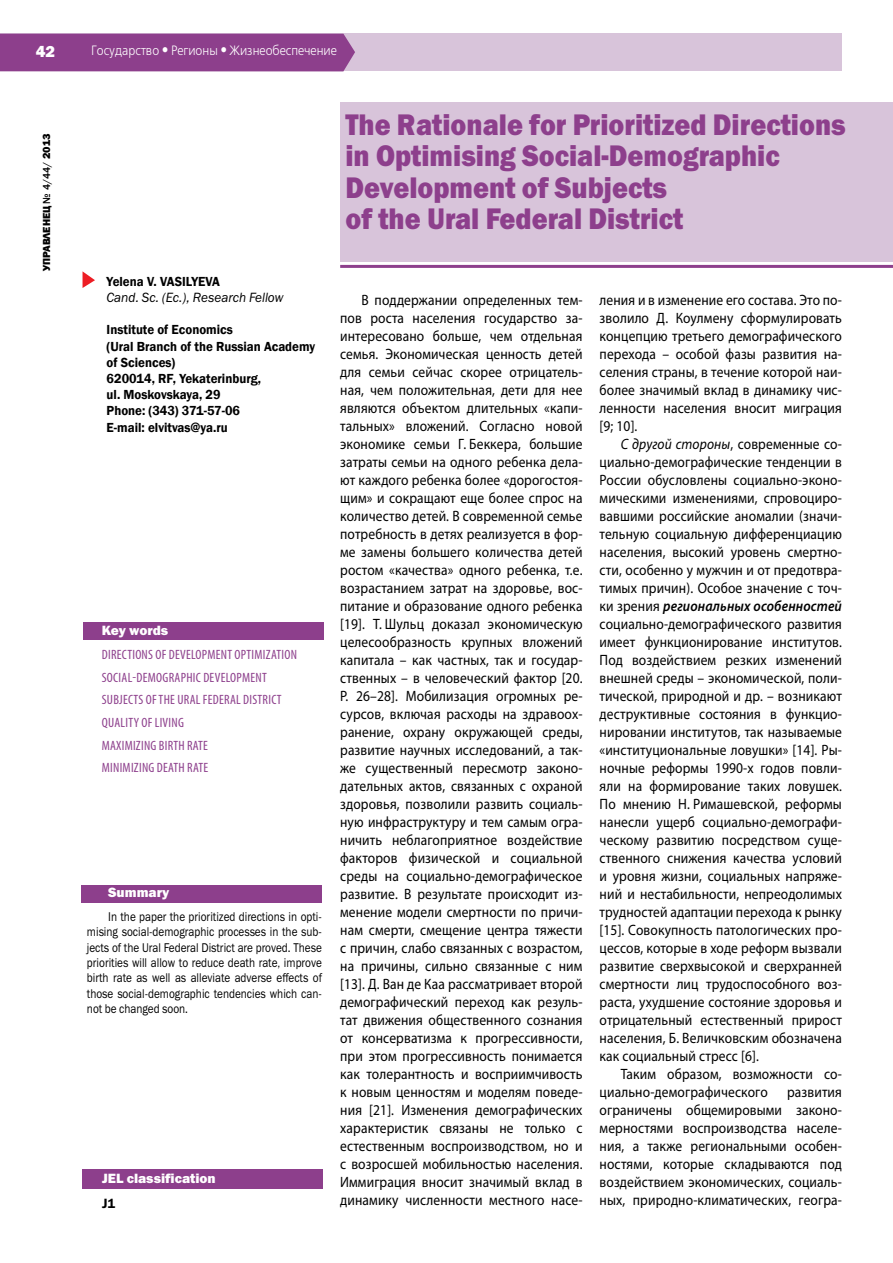
<style>
.page{position:relative;width:893px;height:1263px;background:#fff}
.page>*{position:absolute;margin:0;border:0;box-sizing:border-box;transform-origin:0 0}
.t1{font:30px/31.5px "Franklin Gothic Heavy C";color:#8d3f8c;scale:.89 1}
.t2{font:800 16.5px "Franklin Gothic";color:#fff}
.t3{font:15px/18px "Myriad Pro";letter-spacing:.01em;color:#000;text-align:justify;scale:.9 1}
.t4{font:600 13.5px/16.2px "Franklin Gothic";color:#000;scale:.95 1}
.t5{font:condensed 13.5px/22.5px "Myriad Pro";letter-spacing:.02em;color:#8d3f8c}
.t6{font:13.5px "Free Set C";color:#fff;scale:.9 1}
.t7{font:13.5px "Franklin Gothic Heavy C";color:#fff}
.t8{font:italic 13.5px "Franklin Gothic Book C";color:#000;scale:.95 1}
.t9{font:13.5px "Franklin Gothic Demi C";color:#000}
.t10{font:12.75px/15.3px "Franklin Gothic Book C";color:#000;text-align:justify;scale:.85 1}
.t11{font:800 10.5px "Franklin Gothic";color:#000}
.s1{font-weight:500}
.s2{font-family:"Franklin Gothic Heavy C";font-weight:400}
.s3{font-style:italic}
.s4{font-weight:600;font-style:italic}
</style>
<div class="page">
<div style="left:0;top:33px;width:842px;height:38px;background:#d8c4da"></div>
<div style="left:0;top:34px;width:355px;height:37px;background:#8d3f8c"></div>
<svg style="left:83px;top:271px;width:12px;height:17px"></svg>
<div style="left:340px;top:102px;width:553px;height:159px;background:#d8c4da"></div>
<hr style="left:340px;top:265px;width:553px;height:3px;background:#8d3f8c">
<div style="left:83px;top:622px;width:240px;height:18px;background:#8d3f8c"></div>
<div style="left:82px;top:885px;width:240px;height:18px;background:#8d3f8c"></div>
<div style="left:82px;top:1169px;width:241px;height:19px;background:#8d3f8c"></div>
<p class="t2" style="left:36px;top:41px;width:21px">42</p>
<p class="t6" style="left:91px;top:43px;width:275px">Государство ● Регионы ● Жизнеобеспечение</p>
<p class="t11" style="left:40px;top:271px;width:139px;rotate:-90deg">УПРАВЛЕНЕЦ <span class="s1">№ 4/44/</span> <span class="s2">2013</span></p>
<h1 class="t1" style="left:345px;top:108px;width:564px">The Rationale for Prioritized Directions in Optimising Social-Demographic<br>Development of Subjects<br>of the Ural Federal District</h1>
<p class="t4" style="left:107px;top:273px;width:64px">Yelena V. Vasi</p>
<p class="t4" style="left:186px;top:273px;width:37px">lye va</p>
<p class="t8" style="left:107px;top:290px;width:188px">Cand. Sc. (Ec.), Research Fellow</p>
<p class="t4" style="left:107px;top:322px;width:221px">Institute of Economics<br>(Ural Branch of the Russian Academy of Sciences)<br>620014, RF, Yekaterinburg,<br>ul. Moskovskaya, 29<br>Phone: (343) 371-57-06<br>E-mail: elvitvas@ya.ru</p>
<p class="t7" style="left:102px;top:622px;width:68px">Key words</p>
<p class="t5" style="left:102px;top:643px;width:197px">DIRECTIONS OF DEVELOPMENT OPTIMIZATION<br>SOCIAL-DEMOGRAPHIC DEVELOPMENT<br>SUBJECTS OF THE URAL FEDERAL DISTRICT<br>QUALITY OF LIVING<br>MAXIMIZING BIRTH RATE<br>MINIMIZING DEATH RATE</p>
<p class="t7" style="left:108px;top:885px;width:63px">Summary</p>
<p class="t10" style="left:87px;top:909px;width:278px;text-indent:21px">In the paper the prioritized directions in opti&shy;mising social-demographic processes in the sub&shy;jects of the Ural Federal District are proved. These priorities will allow to reduce death rate, improve birth rate as well as alleviate adverse effects of those social-demographic tendencies which can&shy;not be changed soon.</p>
<p class="t7" style="left:102px;top:1171px;width:115px">JEL classification</p>
<p class="t9" style="left:102px;top:1195px;width:15px">J1</p>
<p class="t3" style="left:340px;top:290px;width:271px;text-indent:21px">В поддержании определенных тем&shy;пов роста населения государство за&shy;интересовано больше, чем отдельная семья. Экономическая ценность детей для семьи сейчас скорее отрицатель&shy;ная, чем положительная, дети для нее являются объектом длительных «капи&shy;тальных» вложений. Согласно новой экономике семьи Г. Беккера, большие затраты семьи на одного ребенка дела&shy;ют каждого ребенка более «дорогостоя&shy;щим» и сокращают еще более спрос на количество детей. В современной семье потребность в детях реализуется в фор&shy;ме замены большего количества детей ростом «качества» одного ребенка, т.е. возрастанием затрат на здоровье, вос&shy;питание и образование одного ребенка [19]. Т. Шульц доказал экономическую целесообразность крупных вложений капитала – как частных, так и государ&shy;ственных – в человеческий фактор [20.<br>P. 26–28]. Мобилизация огромных ре&shy;сурсов, включая расходы на здравоох&shy;ранение, охрану окружающей среды, развитие научных исследований, а так&shy;же существенный пересмотр законо&shy;дательных актов, связанных с охраной здоровья, позволили развить социаль&shy;ную инфраструктуру и тем самым огра&shy;ничить неблагоприятное воздействие факторов физической и социальной среды на социально-демографическое развитие. В результате происходит из&shy;менение модели смертности по причи&shy;нам смерти, смещение центра тяжести с причин, слабо связанных с возрастом, на причины, сильно связанные с ним [13]. Д. Ван де Каа рассматривает второй демографический переход как резуль&shy;тат движения общественного сознания от консерватизма к прогрессивности, при этом прогрессивность понимается как толерантность и восприимчивость к новым ценностям и моделям поведе&shy;ния [21]. Изменения демографических характеристик связаны не только с естественным воспроизводством, но и с возросшей мобильностью населения.<br>Иммиграция вносит значимый вклад в динамику численности местного насе-</p>
<p class="t3" style="left:600px;top:290px;width:271px">ления и в изменение его состава. Это по&shy;зволило Д. Коулмену сформулировать концепцию третьего демографического перехода – особой фазы развития на&shy;селения страны, в течение которой наи&shy;более значимый вклад в динамику чис&shy;ленности населения вносит миграция [9; 10].</p>
<p class="t3" style="left:600px;top:434px;width:271px;text-indent:21px"><span class="s3">С другой стороны</span>, современные со&shy;циально-демографические тенденции в России обусловлены социально-эконо&shy;мическими изменениями, спровоциро&shy;вавшими российские аномалии (значи&shy;тельную социальную дифференциацию населения, высокий уровень смертно&shy;сти, особенно у мужчин и от предотвра&shy;тимых причин). Особое значение с точ&shy;ки зрения <span class="s4">региональных особенностей </span>социально-демографического развития имеет функционирование институтов.<br>Под воздействием резких изменений внешней среды – экономической, поли&shy;тической, природной и др. – возникают деструктивные состояния в функцио&shy;нировании институтов, так называемые «институциональные ловушки» [14]. Ры&shy;ночные реформы 1990-х годов повли&shy;яли на формирование таких ловушек.<br>По мнению Н. Римашевской, реформы нанесли ущерб социально-демографи&shy;ческому развитию посредством суще&shy;ственного снижения качества условий и уровня жизни, социальных напряже&shy;ний и нестабильности, непреодолимых трудностей адаптации перехода к рынку [15]. Совокупность патологических про&shy;цессов, которые в ходе реформ вызвали развитие сверхвысокой и сверхранней смертности лиц трудоспособного воз&shy;раста, ухудшение состояние здоровья и отрицательный естественный прирост населения, Б. Величковским обозначена как социальный стресс [6].</p>
<p class="t3" style="left:600px;top:1064px;width:271px;text-indent:21px">Таким образом, возможности со&shy;циально-демографического</p>
<p class="t3" style="left:600px;top:1082px;width:271px;text-indent:188px">развития ограничены общемировыми законо&shy;мерностями воспроизводства населе&shy;ния, а также региональными особен&shy;ностями, которые складываются под воздействием экономических, социаль&shy;ных, природно-климатических, геогра-</p>
</div>
